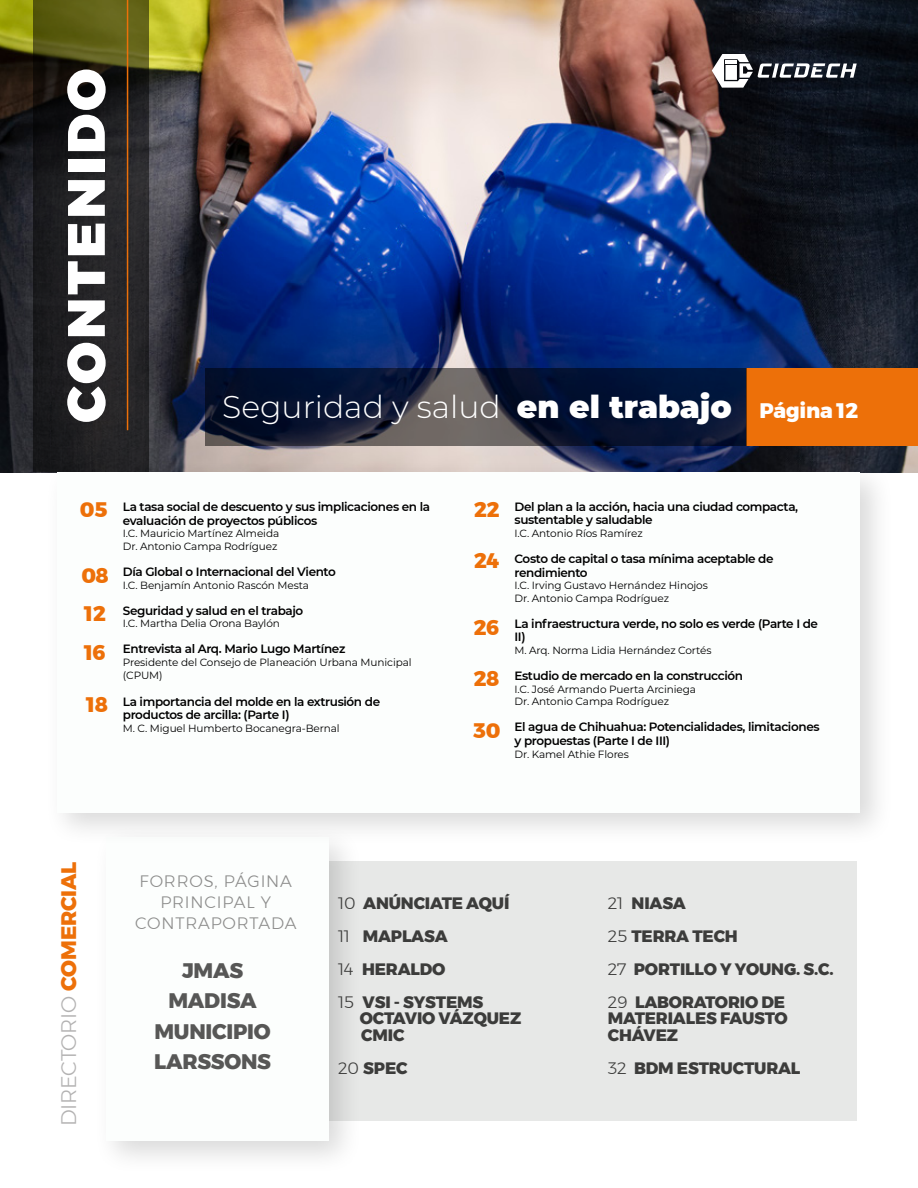
<style>
.page{position:relative;width:918px;height:1188px;background:#fff}
.page>*{position:absolute;margin:0;border:0;box-sizing:border-box;transform-origin:0 0}
.t1{font:900 52.5px "Gontserrat";letter-spacing:.06em;color:#fff}
.t2{font:300 31.5px "Montserrat";color:#fff}
.t3{font:800 21px/30.3px "Gontserrat";letter-spacing:-.01em;color:#575756;text-align:center}
.t4{font:300 21px "Gontserrat";letter-spacing:-.01em;color:#b3b2b2}
.t5{font:800 21px/38.5px "Gontserrat";letter-spacing:-.01em;color:#ed7009}
.t6{font:800 16.5px/33px "Gontserrat";letter-spacing:-.01em;color:#3c3c3b}
.t7{font:300 16.5px/21px "Gontserrat";letter-spacing:.05em;color:#8c8c8b;text-align:center}
.t8{font:600 12px/13.5px "Montserrat";letter-spacing:-.03em;color:#000}
.t9{font:10.5px/12.6px "Montserrat";letter-spacing:-.01em;color:#000}
.s1{font-weight:900}
.s2{font-family:"Gontserrat";font-weight:800;font-size:21px}
.s3{font-family:"Gontserrat";font-weight:800;font-size:21px;color:#ed7009}
.s4{font-weight:800;color:#ed7009}
.s5{font-weight:300}
</style>
<div class="page">
<img style="left:0;top:0;width:918px;height:472px">
<svg style="left:34px;top:0;width:115px;height:472px;fill:#232322"></svg>
<div style="left:307px;top:861px;width:550px;height:260px;background:#e7e8e7"></div>
<div style="left:93px;top:824px;width:270px;height:351px;background:#000;opacity:.15"></div>
<div style="left:107px;top:837px;width:222px;height:304px;background:#fcfefd"></div>
<div style="left:44px;top:459px;width:850px;height:389px;background:#000;opacity:.15"></div>
<div style="left:57px;top:472px;width:803px;height:341px;background:#fcfefd"></div>
<hr style="left:127px;top:0;width:1px;height:430px;background:#ed7009">
<svg style="left:712px;top:54px;width:145px;height:34px"></svg>
<div style="left:747px;top:368px;width:171px;height:78px;background:#ed7009"></div>
<svg style="left:205px;top:368px;width:542px;height:78px;fill:#051334"></svg>
<h1 class="t1" style="left:43px;top:423px;width:355px;rotate:-90deg">CONTENIDO</h1>
<h2 class="t2" style="left:222px;top:385px;width:638px">Seguridad y salud <span class="s1">en el trabajo</span> <span class="s2">Página 12</span></h2>
<p class="t8" style="left:123px;top:500px;width:309px;text-indent:-43px"><span class="s3">05</span> La tasa social de descuento y sus implicaciones en la evaluación de proyectos públicos</p>
<p class="t9" style="left:123px;top:527px;width:158px">I.C. Mauricio Martínez Almeida<br>Dr. Antonio Campa Rodríguez</p>
<p class="t8" style="left:123px;top:564px;width:215px">Día Global o Internacional del Viento</p>
<p class="t9" style="left:123px;top:578px;width:188px">I.C. Benjamín Antonio Rascón Mesta</p>
<p class="t8" style="left:123px;top:603px;width:182px">Seguridad y salud en el trabajo</p>
<p class="t9" style="left:123px;top:617px;width:159px">I.C. Martha Delia Orona Baylón</p>
<p class="t8" style="left:123px;top:642px;width:224px">Entrevista al Arq. Mario Lugo Martínez</p>
<p class="t9" style="left:123px;top:656px;width:290px">Presidente del Consejo de Planeación Urbana Municipal (CPUM)</p>
<p class="t8" style="left:123px;top:694px;width:259px">La importancia del molde en la extrusión de productos de arcilla: (Parte I)</p>
<p class="t9" style="left:123px;top:721px;width:218px">M. C. Miguel Humberto Bocanegra-Bernal</p>
<h3 class="t5" style="left:81px;top:556px;width:29px">08<br>12<br>16</h3>
<h3 class="t5" style="left:86px;top:685px;width:23px">18</h3>
<h3 class="t5" style="left:474px;top:490px;width:27px">22</h3>
<h3 class="t5" style="left:474px;top:542px;width:27px">24</h3>
<h3 class="t5" style="left:474px;top:608px;width:27px">26</h3>
<h3 class="t5" style="left:474px;top:660px;width:27px">28</h3>
<h3 class="t5" style="left:473px;top:711px;width:29px">30</h3>
<p class="t8" style="left:515px;top:499px;width:285px">Del plan a la acción, hacia una ciudad compacta, sustentable y saludable</p>
<p class="t9" style="left:515px;top:527px;width:130px">I.C. Antonio Ríos Ramírez</p>
<p class="t8" style="left:515px;top:552px;width:261px">Costo de capital o tasa mínima aceptable de rendimiento</p>
<p class="t9" style="left:515px;top:579px;width:195px">I.C. Irving Gustavo Hernández Hinojos<br>Dr. Antonio Campa Rodríguez</p>
<p class="t8" style="left:515px;top:616px;width:305px">La infraestructura verde, no solo es verde (Parte I de<br>II)</p>
<p class="t9" style="left:515px;top:644px;width:199px">M. Arq. Norma Lidia Hernández Cortés</p>
<p class="t8" style="left:515px;top:669px;width:230px">Estudio de mercado en la construcción</p>
<p class="t9" style="left:515px;top:682px;width:183px">I.C. José Armando Puerta Arciniega<br>Dr. Antonio Campa Rodríguez</p>
<p class="t8" style="left:515px;top:720px;width:307px">El agua de Chihuahua: Potencialidades, limitaciones y propuestas (Parte I de III)</p>
<p class="t9" style="left:515px;top:747px;width:116px">Dr. Kamel Athie Flores</p>
<h3 class="t4" style="left:53px;top:1126px;width:266px;rotate:-90deg">DIRECTORIO <span class="s4">COMERCIAL</span></h3>
<h3 class="t7" style="left:135px;top:871px;width:163px">FORROS, PÁGINA<br>PRINCIPAL Y<br>CONTRAPORTADA</h3>
<h3 class="t3" style="left:154px;top:956px;width:118px">JMAS<br>MADISA<br>MUNICIPIO<br>LARSSONS</h3>
<h3 class="t6" style="left:338px;top:887px;width:173px"><span class="s5">10</span> ANÚNCIATE AQUÍ<br><span class="s5">11</span> MAPLASA<br><span class="s5">14</span> HERALDO<br><span class="s5">15</span> VSI - SYSTEMS</h3>
<h3 class="t6" style="left:360px;top:1010px;width:163px;line-height:16.5px">OCTAVIO VÁZQUEZ<br>CMIC</h3>
<h3 class="t6" style="left:338px;top:1052px;width:71px"><span class="s5">20</span> SPEC</h3>
<h3 class="t6" style="left:608px;top:887px;width:227px"><span class="s5">21</span> NIASA<br><span class="s5">25</span> TERRA TECH<br><span class="s5">27</span> PORTILLO Y YOUNG. S.C.<br><span class="s5">29</span> LABORATORIO DE</h3>
<h3 class="t6" style="left:608px;top:1010px;width:181px;line-height:16.5px">MATERIALES FAUSTO<br>CHÁVEZ</h3>
<h3 class="t6" style="left:608px;top:1052px;width:194px"><span class="s5">32</span> BDM ESTRUCTURAL</h3>
</div>
